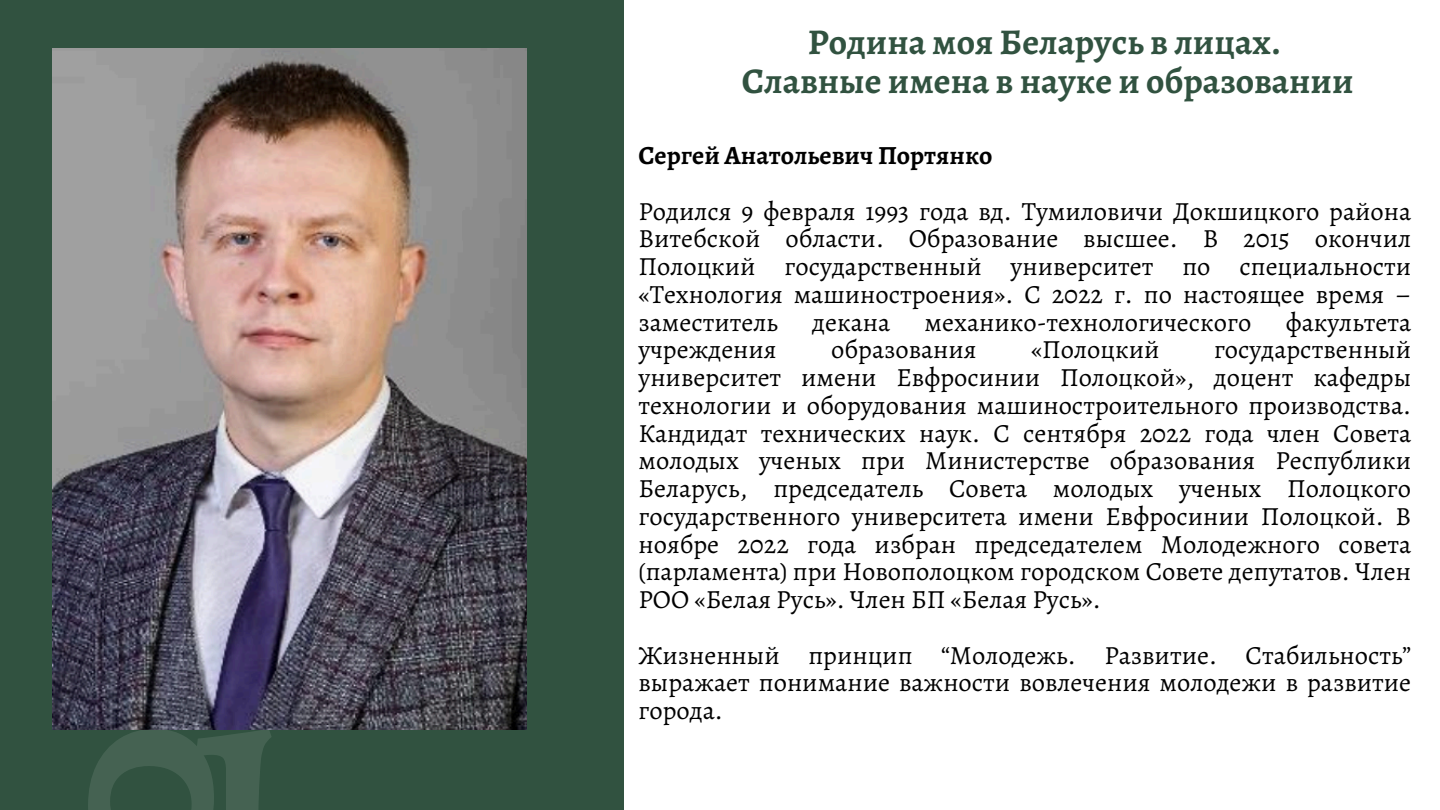
<style>
.page{position:relative;width:1440px;height:810px;background:#fff}
.page>*{position:absolute;margin:0;border:0;box-sizing:border-box;transform-origin:0 0}
.t1{font:700 36.3px/38.2px "Alegreya";color:#315240;text-align:center}
.t2{font:26.2px/27.8px "Alegreya";color:#000;text-align:justify}
.t3{font:700 26.2px "Alegreya";color:#000}
</style>
<div class="page">
<div style="left:0;top:0;width:624px;height:810px;background:#315240"></div>
<img style="left:52px;top:48px;width:475px;height:681px">
<p class="t1" style="left:742px;top:23px;width:613px">Родина моя Беларусь в лицах.<br>Славные имена в науке и образовании</p>
<h1 class="t3" style="left:638px;top:138px;width:355px">Сергей Анатольевич Портянко</h1>
<h2 class="t2" style="left:638px;top:197px;width:774px">Родился 9 февраля 1993 года вд. Тумиловичи Докшицкого района Витебской области. Образование высшее. В 2015 окончил Полоцкий государственный университет по специальности «Технология машиностроения». С 2022 г. по настоящее время – заместитель</h2>
<h2 class="t2" style="left:812px;top:308px;width:79px">декана</h2>
<h2 class="t2" style="left:925px;top:308px;width:328px">механико-технологического</h2>
<h2 class="t2" style="left:1286px;top:308px;width:127px">факультета</h2>
<h2 class="t2" style="left:638px;top:336px;width:140px">учреждения</h2>
<h2 class="t2" style="left:831px;top:336px;width:147px">образования</h2>
<h2 class="t2" style="left:1031px;top:336px;width:130px">«Полоцкий</h2>
<h2 class="t2" style="left:638px;top:336px;width:774px;text-indent:576px">государственный университет имени Евфросинии Полоцкой», доцент кафедры технологии и оборудования машиностроительного производства.<br>Кандидат технических наук. С сентября 2022 года член Совета молодых ученых при Министерстве образования Республики Беларусь, председатель Совета молодых ученых Полоцкого государственного университета имени Евфросинии Полоцкой. В ноябре 2022 года избран председателем Молодежного совета (парламента) при Новополоцком городском Совете депутатов. Член РОО «Белая Русь». Член БП «Белая Русь».</h2>
<p class="t2" style="left:638px;top:641px;width:774px">Жизненный принцип “Молодежь. Развитие. Стабильность” выражает понимание важности вовлечения молодежи в развитие города.</p>
</div>
